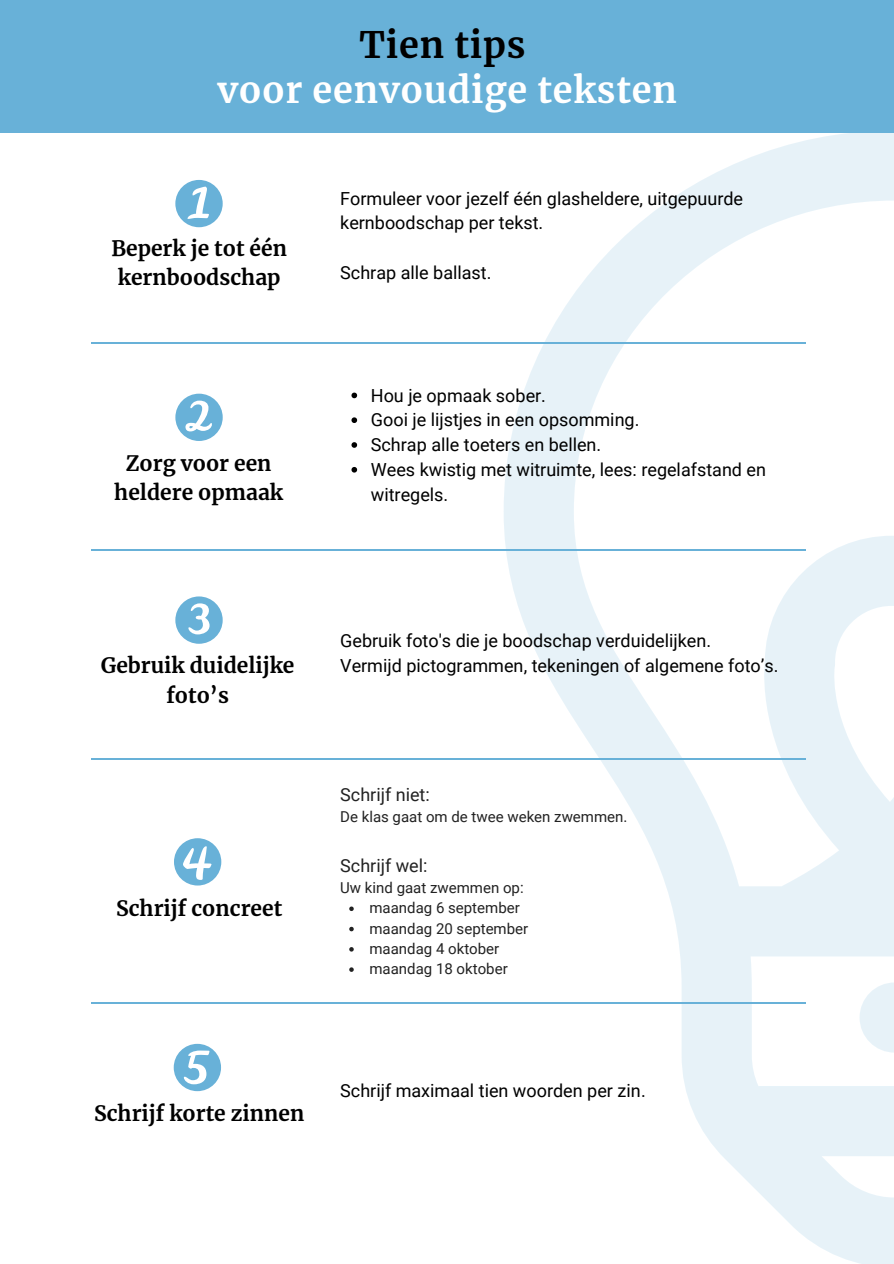
<style>
.page{position:relative;width:894px;height:1264px;background:#fff}
.page>*{position:absolute;margin:0;border:0;box-sizing:border-box;transform-origin:0 0}
.t1{font:700 36px "Merriweather";letter-spacing:.02em;color:#fff}
.t2{font:700 36px "Merriweather";letter-spacing:.02em;color:#000}
.t3{font:700 21px/29.2px "Merriweather";color:#000;text-align:center}
.t4{font:18px/24.8px "Roboto";color:#000}
.t5{font:18px "Roboto";color:#222}
.t6{font:15px "Roboto";color:#222}
</style>
<div class="page">
<div style="left:0;top:0;width:893px;height:133px;background:#68b1d8"></div>
<svg style="left:503px;top:133px;width:390px;height:1130px"></svg>
<svg style="left:175px;top:180px;width:48px;height:47px"></svg>
<svg style="left:175px;top:393px;width:48px;height:48px"></svg>
<svg style="left:351px;top:392px;width:6px;height:6px"></svg>
<svg style="left:351px;top:417px;width:6px;height:6px"></svg>
<svg style="left:351px;top:442px;width:6px;height:6px"></svg>
<svg style="left:351px;top:467px;width:6px;height:5px"></svg>
<svg style="left:175px;top:596px;width:48px;height:47px"></svg>
<svg style="left:174px;top:838px;width:47px;height:47px"></svg>
<svg style="left:174px;top:1043px;width:47px;height:48px"></svg>
<hr style="left:91px;top:549px;width:714px;height:1px;background:#68b1d8">
<hr style="left:91px;top:758px;width:714px;height:1px;background:#68b1d8">
<hr style="left:91px;top:1002px;width:714px;height:1px;background:#68b1d8">
<hr style="left:91px;top:343px;width:714px;height:1px;background:#68b1d8">
<svg style="left:349px;top:906px;width:4px;height:5px"></svg>
<svg style="left:349px;top:926px;width:4px;height:5px"></svg>
<svg style="left:349px;top:947px;width:4px;height:4px"></svg>
<svg style="left:349px;top:967px;width:4px;height:4px"></svg>
<p class="t2" style="left:359px;top:22px;width:167px">Tien tips</p>
<p class="t1" style="left:217px;top:67px;width:461px">voor eenvoudige teksten</p>
<p class="t3" style="left:111px;top:233px;width:177px">Beperk je tot één kernboodschap</p>
<p class="t3" style="left:114px;top:448px;width:170px">Zorg voor een heldere opmaak</p>
<p class="t4" style="left:340px;top:186px;width:404px">Formuleer voor jezelf één glasheldere, uitgepuurde kernboodschap per tekst.</p>
<p class="t4" style="left:340px;top:260px;width:153px">Schrap alle ballast.</p>
<p class="t4" style="left:371px;top:383px;width:177px">Hou je opmaak sober.</p>
<p class="t4" style="left:371px;top:408px;width:270px">Gooi je lijstjes in een opsomming.</p>
<p class="t4" style="left:371px;top:432px;width:232px">Schrap alle toeters en bellen.</p>
<p class="t4" style="left:371px;top:457px;width:396px">Wees kwistig met witruimte, lees: regelafstand en witregels.</p>
<p class="t3" style="left:101px;top:651px;width:195px">Gebruik duidelijke foto’s</p>
<p class="t3" style="left:116px;top:894px;width:168px">Schrijf concreet</p>
<p class="t4" style="left:340px;top:628px;width:372px">Gebruik foto's die je boodschap verduidelijken.</p>
<p class="t4" style="left:340px;top:653px;width:439px">Vermijd pictogrammen, tekeningen of algemene foto’s.</p>
<p class="t5" style="left:340px;top:784px;width:91px">Schrijf niet:</p>
<p class="t6" style="left:340px;top:808px;width:289px">De klas gaat om de twee weken zwemmen.</p>
<p class="t5" style="left:340px;top:855px;width:89px">Schrijf wel:</p>
<p class="t6" style="left:340px;top:879px;width:185px">Uw kind gaat zwemmen op:</p>
<p class="t6" style="left:369px;top:899px;width:152px">maandag 6 september</p>
<p class="t6" style="left:369px;top:919px;width:160px">maandag 20 september</p>
<p class="t6" style="left:369px;top:939px;width:131px">maandag 4 oktober</p>
<p class="t6" style="left:369px;top:960px;width:140px">maandag 18 oktober</p>
<p class="t3" style="left:94px;top:1099px;width:212px">Schrijf korte zinnen</p>
<p class="t4" style="left:340px;top:1078px;width:307px">Schrijf maximaal tien woorden per zin.</p>
</div>
